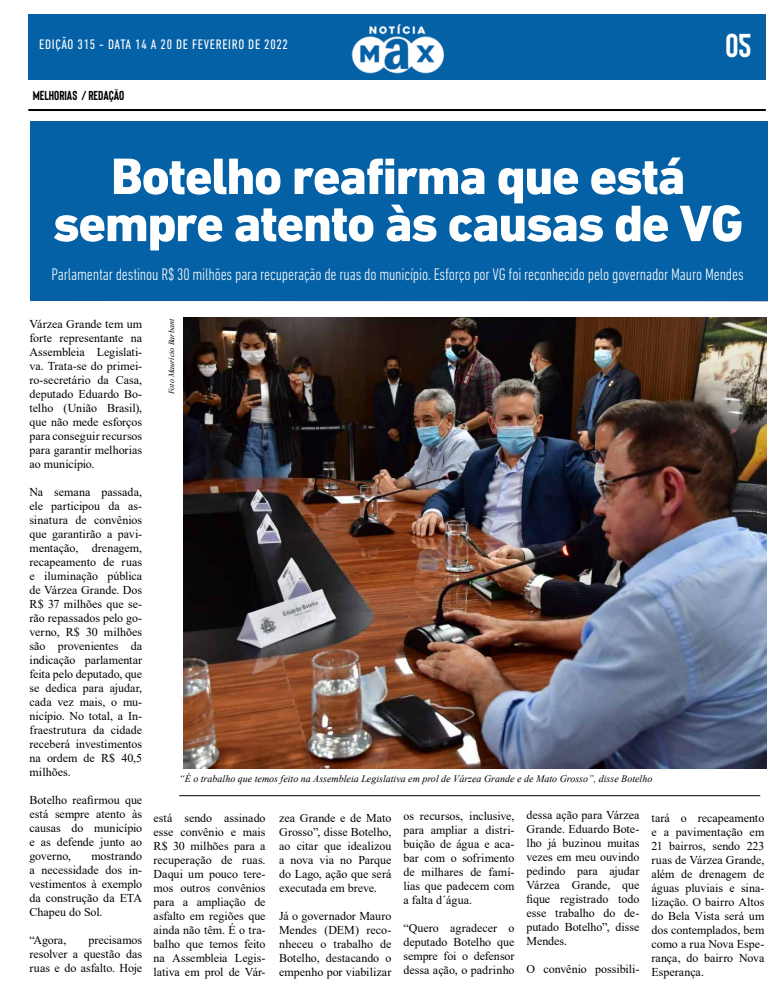
<style>
.page{position:relative;width:780px;height:993px;background:#fff}
.page>*{position:absolute;margin:0;border:0;box-sizing:border-box;transform-origin:0 0}
.t1{font:800 52px/47.1px "DIN Next LT Pro";letter-spacing:-.025em;color:#fff;text-align:center}
.t2{font:700 33px "Bison";color:#fff}
.t3{font:300 condensed 17px "DIN Next LT Pro";letter-spacing:-.01em;color:#fff}
.t4{font:condensed 14px "DIN Next LT Pro";letter-spacing:.05em;color:#fff}
.t5{font:700 13px "Bison";color:#000}
.t6{font:12px/14px "Times New Roman";letter-spacing:-.005em;color:#000;text-align:justify}
.t7{font:italic 10px "Times New Roman";color:#000}
.t8{font:italic 8px "Times New Roman";color:#000}
</style>
<div class="page">
<div style="left:28px;top:14px;width:737px;height:66px;background:#0561a6"></div>
<img style="left:351px;top:23px;width:93px;height:51px">
<hr style="left:28px;top:109px;width:737px;height:2px;background:#000">
<div style="left:29px;top:121px;width:738px;height:180px;background:#0561a6"></div>
<hr style="left:179px;top:794px;width:581px;height:1px;background:#000">
<img style="left:183px;top:317px;width:583px;height:451px">
<p class="t4" style="left:39px;top:37px;width:250px">EDIÇÃO 315 - DATA 14 A 20 DE FEVEREIRO DE 2022</p>
<p class="t5" style="left:33px;top:89px;width:93px">MELHORIAS / REDAÇÃO</p>
<h2 class="t2" style="left:725px;top:28px;width:27px">05</h2>
<h1 class="t1" style="left:53px;top:153px;width:691px">Botelho reafirma que está sempre atento às causas de VG</h1>
<h3 class="t3" style="left:51px;top:264px;width:693px">Parlamentar destinou R$ 30 milhões para recuperação de ruas do município. Esforço por VG foi reconhecido pelo governador Mauro Mendes</h3>
<p class="t6" style="left:29px;top:316px;width:114px">Várzea Grande tem um forte representante na Assembleia Legislati&shy;va. Trata-se do primei&shy;ro-secretário da Casa, deputado Eduardo Bo&shy;telho (União Brasil), que não mede esforços para conseguir recursos para garantir melhorias ao município.</p>
<p class="t6" style="left:29px;top:484px;width:114px">Na semana passada, ele participou da as&shy;sinatura de convênios que garantirão a pavi&shy;mentação, drenagem, recapeamento de ruas e iluminação pública de Várzea Grande. Dos R$ 37 milhões que se&shy;rão repassados pelo go&shy;verno, R$ 30 milhões são provenientes da indicação parlamentar feita pelo deputado, que se dedica para ajudar, cada vez mais, o mu&shy;nicípio. No total, a In&shy;fraestrutura da cidade receberá investimentos na ordem de R$ 40,5 milhões.</p>
<p class="t6" style="left:29px;top:792px;width:114px">Botelho reafirmou que está sempre atento às causas do município e as defende junto ao governo,</p>
<p class="t6" style="left:29px;top:848px;width:114px;text-indent:62px">mostrando a necessidade dos in&shy;vestimentos à exemplo da construção da ETA Chapeu do Sol.</p>
<p class="t6" style="left:29px;top:932px;width:38px">“Agora,</p>
<p class="t6" style="left:29px;top:932px;width:114px;text-indent:59px">precisamos resolver a questão das ruas e do asfalto. Hoje</p>
<p class="t8" style="left:166px;top:394px;width:77px;rotate:-90deg">Foto Maurício Barbant</p>
<p class="t7" style="left:179px;top:771px;width:474px">“É o trabalho que temos feito na Assembleia Legislativa em prol de Várzea Grande e de Mato Grosso”, disse Botelho</p>
<p class="t6" style="left:154px;top:810px;width:113px">está sendo assinado esse convênio e mais R$ 30 milhões para a recuperação de ruas.<br>Daqui um pouco tere&shy;mos outros convênios para a ampliação de asfalto em regiões que ainda não têm. É o tra&shy;balho que temos feito na Assembleia Legis&shy;lativa em prol de Vár-</p>
<p class="t6" style="left:279px;top:810px;width:114px">zea Grande e de Mato Grosso”, disse Botelho, ao citar que idealizou a nova via no Parque do Lago, ação que será executada em breve.</p>
<p class="t6" style="left:279px;top:908px;width:114px">Já o governador Mauro Mendes (DEM) reco&shy;nheceu o trabalho de Botelho, destacando o empenho por viabilizar</p>
<p class="t6" style="left:403px;top:808px;width:113px">os recursos, inclusive, para ampliar a distri&shy;buição de água e aca&shy;bar com o sofrimento de milhares de famí&shy;lias que padecem com a falta d´água.</p>
<p class="t6" style="left:403px;top:920px;width:113px">“Quero agradecer o deputado Botelho que sempre foi o defensor dessa ação, o padrinho</p>
<p class="t6" style="left:526px;top:807px;width:114px">dessa ação para Várzea Grande. Eduardo Bote&shy;lho já buzinou muitas vezes em meu ouvindo pedindo para ajudar Várzea Grande, que fique registrado todo esse trabalho do de&shy;putado Botelho”, disse Mendes.</p>
<p class="t6" style="left:526px;top:961px;width:114px">O convênio possibili-</p>
<p class="t6" style="left:651px;top:810px;width:114px">tará o recapeamento e a pavimentação em 21 bairros, sendo 223 ruas de Várzea Grande, além de drenagem de águas pluviais e sina&shy;lização. O bairro Altos do Bela Vista será um dos contemplados, bem como a rua Nova Espe&shy;rança, do bairro Nova Esperança.</p>
</div>
